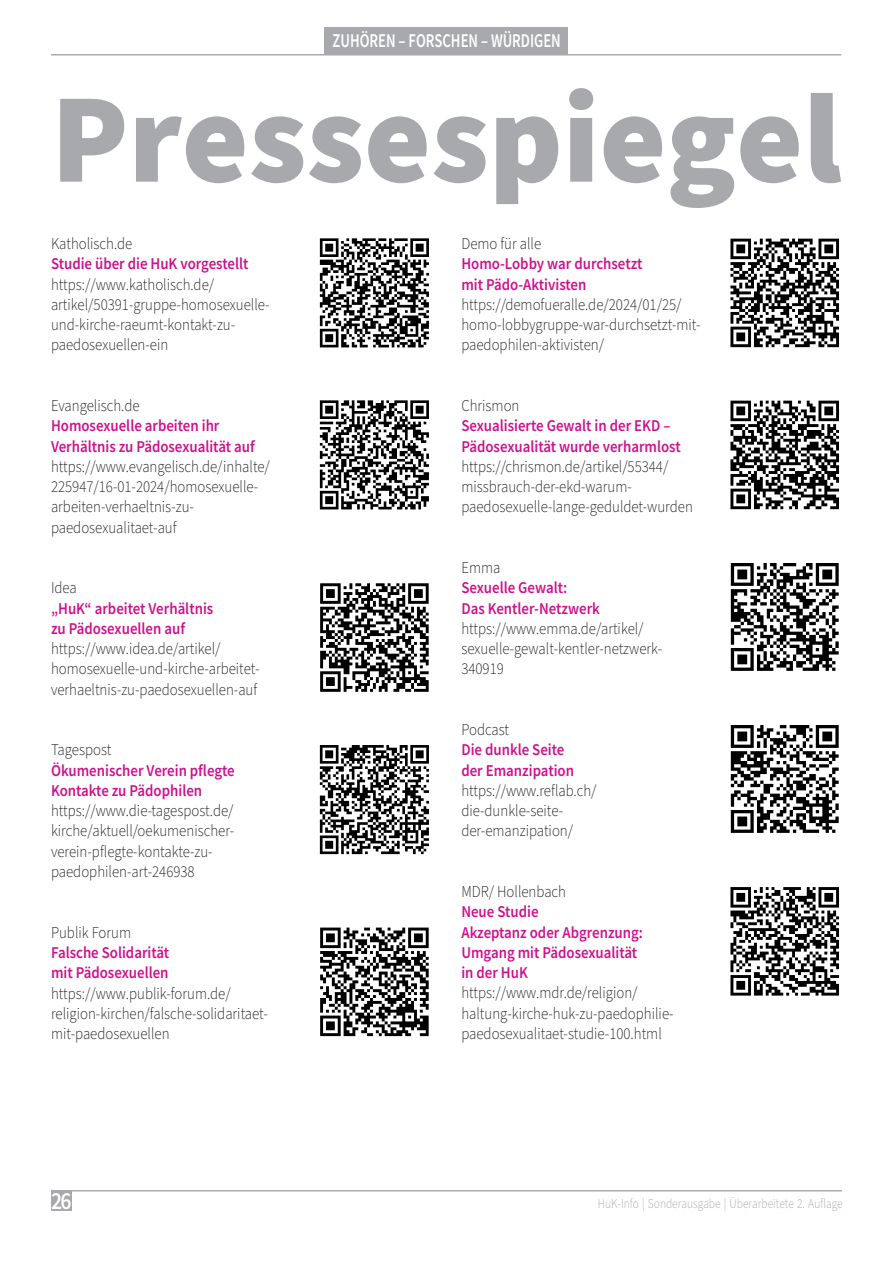
<style>
.page{position:relative;width:893px;height:1263px;background:#fff}
.page>*{position:absolute;margin:0;border:0;box-sizing:border-box;transform-origin:0 0}
.t1{font:900 127.5px "Source Sans Pro";color:#a8a9ad}
.t2{font:600 24px "Source Sans Pro";color:#fff;scale:.9 1}
.t3{font:600 19.5px "Source Sans Pro";color:#fff;scale:.75 1}
.t4{font:300 16.5px/20.2px "Source Sans Pro";color:#231f20;scale:.9 1}
.t5{font:600 16.5px/20.2px "Source Sans Pro";color:#ce118c;scale:.9 1}
.t6{font:300 13.5px "Source Sans Pro";color:#a8a9ad;scale:.85 1}
</style>
<div class="page">
<hr style="left:51px;top:1190px;width:791px;height:1px;background:#a8a9ad">
<div style="left:325px;top:27px;width:243px;height:28px;background:#a8a9ad"></div>
<hr style="left:51px;top:54px;width:790px;height:2px;background:#a8a9ad">
<div style="left:51px;top:1191px;width:21px;height:20px;background:#a8a9ad"></div>
<svg style="left:320px;top:238px;width:109px;height:109px"></svg>
<svg style="left:730px;top:239px;width:109px;height:108px"></svg>
<svg style="left:320px;top:400px;width:109px;height:109px"></svg>
<svg style="left:730px;top:401px;width:109px;height:108px"></svg>
<svg style="left:320px;top:583px;width:109px;height:109px"></svg>
<svg style="left:731px;top:563px;width:108px;height:108px"></svg>
<svg style="left:320px;top:745px;width:109px;height:109px"></svg>
<svg style="left:731px;top:725px;width:108px;height:108px"></svg>
<svg style="left:320px;top:927px;width:109px;height:109px"></svg>
<svg style="left:730px;top:887px;width:109px;height:108px"></svg>
<p class="t3" style="left:333px;top:27px;width:306px">ZUHÖREN – FORSCHEN – WÜRDIGEN</p>
<h1 class="t1" style="left:51px;top:51px;width:792px">Pressespiegel</h1>
<p class="t4" style="left:51px;top:234px;width:92px">Katholisch.de</p>
<p class="t5" style="left:51px;top:254px;width:221px">Studie über die HuK vorgestellt</p>
<p class="t4" style="left:51px;top:275px;width:244px">https://www.katholisch.de/ artikel/50391-gruppe-homosexuelle&shy;und-kirche-raeumt-kontakt-zu&shy;paedosexuellen-ein</p>
<p class="t4" style="left:51px;top:396px;width:100px">Evangelisch.de</p>
<p class="t5" style="left:51px;top:416px;width:228px">Homosexuelle arbeiten ihr<br>Verhältnis zu Pädosexualität auf</p>
<p class="t4" style="left:51px;top:457px;width:245px">https://www.evangelisch.de/inhalte/<br>225947/16-01-2024/homosexuelle&shy;arbeiten-verhaeltnis-zu&shy;paedosexualitaet-auf</p>
<p class="t4" style="left:51px;top:578px;width:30px">Idea</p>
<p class="t5" style="left:51px;top:598px;width:182px">„HuK“ arbeitet Verhältnis zu Pädosexuellen auf</p>
<p class="t4" style="left:51px;top:639px;width:233px">https://www.idea.de/artikel/ homosexuelle-und-kirche-arbeitet&shy;verhaeltnis-zu-paedosexuellen-auf</p>
<p class="t4" style="left:51px;top:740px;width:69px">Tagespost</p>
<p class="t5" style="left:51px;top:760px;width:206px">Ökumenischer Verein pflegte<br>Kontakte zu Pädophilen</p>
<p class="t4" style="left:51px;top:801px;width:205px">https://www.die-tagespost.de/ kirche/aktuell/oekumenischer&shy;verein-pflegte-kontakte-zu&shy;paedophilen-art-246938</p>
<p class="t4" style="left:51px;top:923px;width:90px">Publik Forum</p>
<p class="t5" style="left:51px;top:942px;width:133px">Falsche Solidarität mit Pädosexuellen</p>
<p class="t4" style="left:51px;top:983px;width:243px">https://www.publik-forum.de/ religion-kirchen/falsche-solidaritaet&shy;mit-paedosexuellen</p>
<p class="t4" style="left:461px;top:234px;width:90px">Demo für alle</p>
<p class="t5" style="left:461px;top:254px;width:203px">Homo-Lobby war durchsetzt mit Pädo-Aktivisten</p>
<p class="t4" style="left:461px;top:295px;width:267px">https://demofueralle.de/2024/01/25/ homo-lobbygruppe-war-durchsetzt-mit&shy;paedophilen-aktivisten/</p>
<p class="t4" style="left:461px;top:396px;width:66px">Chrismon</p>
<p class="t5" style="left:461px;top:416px;width:245px">Sexualisierte Gewalt in der EKD –<br>Pädosexualität wurde verharmlost</p>
<p class="t4" style="left:461px;top:457px;width:259px">https://chrismon.de/artikel/55344/ missbrauch-der-ekd-warum&shy;paedosexuelle-lange-geduldet-wurden</p>
<p class="t4" style="left:461px;top:558px;width:45px">Emma</p>
<p class="t5" style="left:461px;top:578px;width:155px">Sexuelle Gewalt:<br>Das Kentler-Netzwerk</p>
<p class="t4" style="left:461px;top:619px;width:225px">https://www.emma.de/artikel/ sexuelle-gewalt-kentler-netzwerk-<br>340919</p>
<p class="t4" style="left:461px;top:720px;width:55px">Podcast</p>
<p class="t5" style="left:461px;top:740px;width:127px">Die dunkle Seite der Emanzipation</p>
<p class="t4" style="left:461px;top:781px;width:152px">https://www.reflab.ch/ die-dunkle-seite&shy;der-emanzipation/</p>
<p class="t4" style="left:461px;top:882px;width:118px">MDR/ Hollenbach</p>
<p class="t5" style="left:461px;top:902px;width:203px">Neue Studie<br>Akzeptanz oder Abgrenzung:<br>Umgang mit Pädosexualität in der HuK</p>
<p class="t4" style="left:461px;top:983px;width:237px">https://www.mdr.de/religion/ haltung-kirche-huk-zu-paedophilie&shy;paedosexualitaet-studie-100.html</p>
<h2 class="t2" style="left:51px;top:1185px;width:24px">26</h2>
<p class="t6" style="left:598px;top:1194px;width:290px">HuK-Info | Sonderausgabe | Überarbeitete 2. Auflage</p>
</div>
